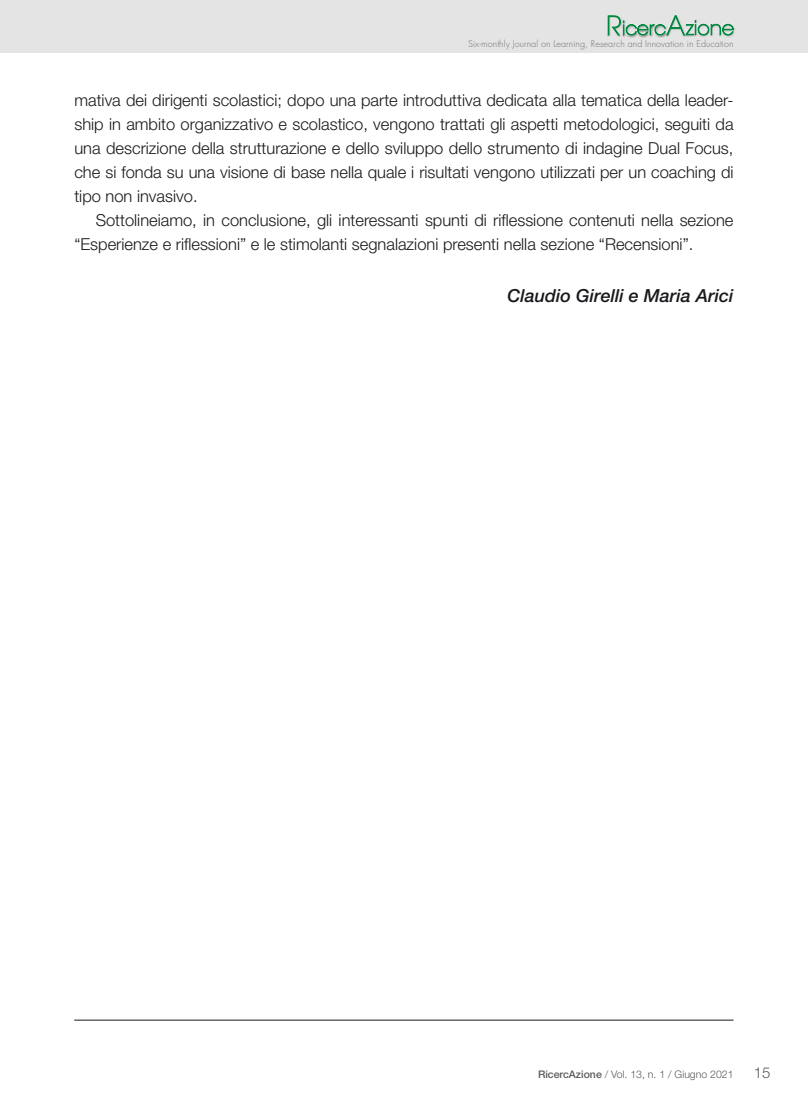
<style>
.page{position:relative;width:808px;height:1106px;background:#fff}
.page>*{position:absolute;margin:0;border:0;box-sizing:border-box;transform-origin:0 0}
.t1{font:italic 500 18px "Helvetica Neue LT";color:#1a181c}
.t2{font:300 16.5px/24px "Helvetica Neue LT Std";color:#1a181c;text-align:justify}
.t3{font:300 15px "Helvetica Neue CE";color:#595a5b}
.t4{font:300 10.5px "Helvetica Neue CE";color:#595a5b}
.t5{font:300 9px "Futura";letter-spacing:.01em;color:#707173}
.s1{font-weight:500}
</style>
<div class="page">
<hr style="left:74px;top:1019px;width:659px;height:1px;background:#1a181c">
<div style="left:0;top:0;width:808px;height:53px;background:#e4e4e5"></div>
<div style="left:606px;top:15px;width:18px;height:23px;background:#1a181c;opacity:.3"></div>
<div style="left:621px;top:19px;width:47px;height:19px;background:#1a181c;opacity:.5"></div>
<div style="left:664px;top:13px;width:20px;height:24px;background:#e4e4e5"></div>
<div style="left:665px;top:14px;width:22px;height:24px;background:#1a181c;opacity:.3"></div>
<div style="left:684px;top:19px;width:52px;height:19px;background:#1a181c;opacity:.3"></div>
<svg style="left:608px;top:15px;width:126px;height:21px"></svg>
<p class="t5" style="left:468px;top:38px;width:267px">Six-monthly Journal on Learning, Research and Innovation in Education</p>
<p class="t2" style="left:74px;top:87px;width:661px">mativa dei dirigenti scolastici; dopo una parte introduttiva dedicata alla tematica della leader&shy;ship in ambito organizzativo e scolastico, vengono trattati gli aspetti metodologici, seguiti da una descrizione della strutturazione e dello sviluppo dello strumento di indagine Dual Focus, che si fonda su una visione di base nella quale i risultati vengono utilizzati per un coaching di tipo non invasivo.</p>
<p class="t2" style="left:74px;top:207px;width:660px;text-indent:21px">Sottolineiamo, in conclusione, gli interessanti spunti di riflessione contenuti nella sezione “Esperienze e riflessioni” e le stimolanti segnalazioni presenti nella sezione “Recensioni”.</p>
<p class="t1" style="left:507px;top:285px;width:228px">Claudio Girelli e Maria Arici</p>
<p class="t4" style="left:538px;top:1068px;width:197px"><span class="s1">RicercAzione</span> / Vol. 13, n. 1 / Giugno 2021</p>
<p class="t3" style="left:754px;top:1063px;width:18px">15</p>
</div>
